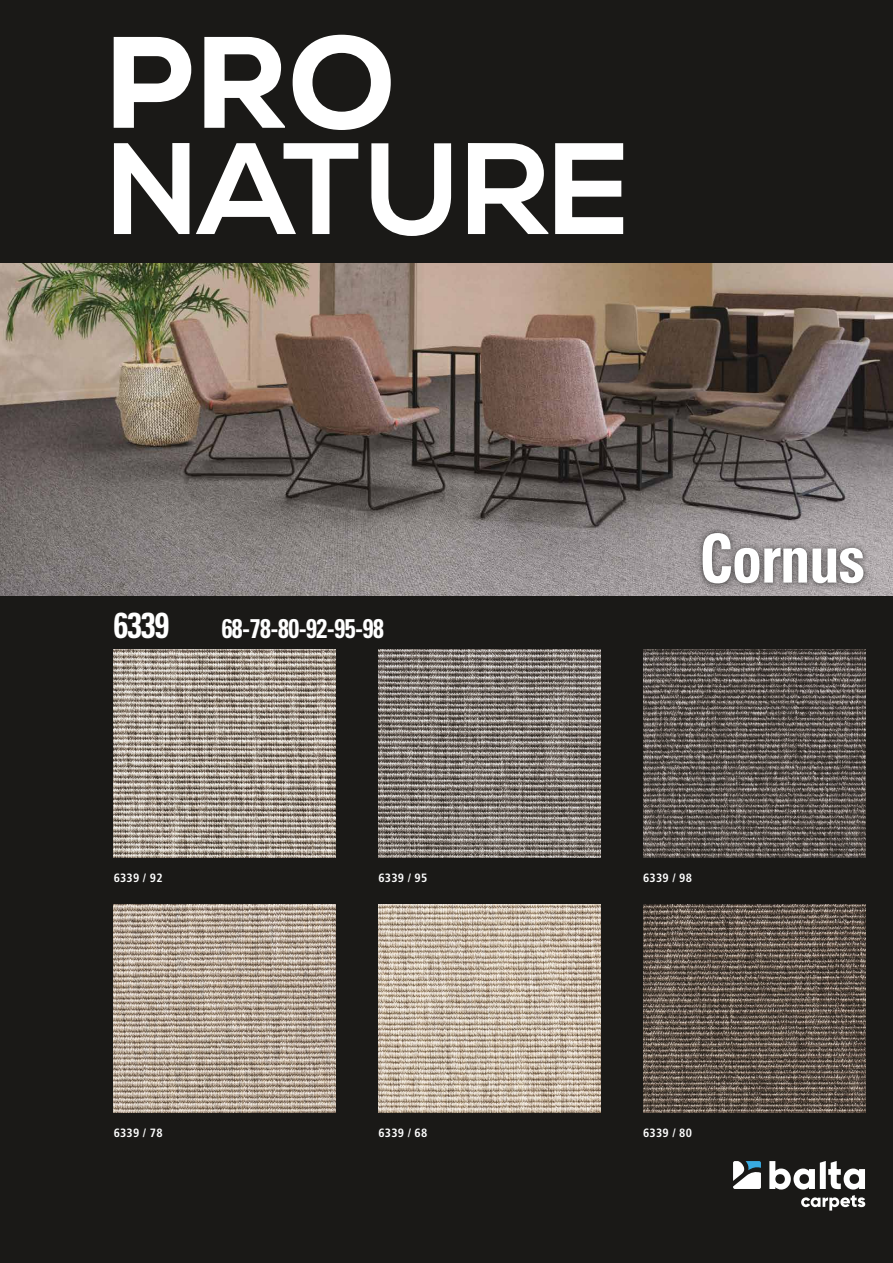
<style>
.page{position:relative;width:893px;height:1263px;background:#1a1917}
.page>*{position:absolute;margin:0;border:0;box-sizing:border-box;transform-origin:0 0}
.t1{font:700 condensed 67.5px "Univers";letter-spacing:-.02em;color:#fff;scale:.9 1}
.t2{font:700 condensed 36px "Univers";color:#fff;scale:.9 1}
.t3{font:700 condensed 27px "Univers";letter-spacing:-.02em;color:#fff;scale:.9 1}
.t4{font:700 condensed 12px "Frutiger";letter-spacing:.02em;color:#fff}
</style>
<div class="page">
<svg style="left:733px;top:1161px;width:28px;height:28px"></svg>
<svg style="left:769px;top:1161px;width:96px;height:49px"></svg>
<img style="left:0;top:264px;width:893px;height:331px">
<img style="left:378px;top:650px;width:223px;height:208px">
<img style="left:643px;top:649px;width:222px;height:209px">
<img style="left:114px;top:649px;width:222px;height:209px">
<img style="left:378px;top:905px;width:223px;height:208px">
<img style="left:643px;top:904px;width:222px;height:209px">
<img style="left:114px;top:904px;width:222px;height:209px">
<div style="left:696px;top:526px;width:174px;height:65px;background:#1d1d1b;opacity:.75"></div>
<svg style="left:114px;top:143px;width:75px;height:91px"></svg>
<svg style="left:196px;top:143px;width:162px;height:91px"></svg>
<svg style="left:371px;top:143px;width:80px;height:92px"></svg>
<svg style="left:468px;top:143px;width:80px;height:91px"></svg>
<svg style="left:555px;top:143px;width:68px;height:91px"></svg>
<svg style="left:114px;top:37px;width:77px;height:91px"></svg>
<svg style="left:204px;top:37px;width:81px;height:91px"></svg>
<svg style="left:293px;top:35px;width:98px;height:95px"></svg>
<h2 class="t2" style="left:114px;top:603px;width:63px">6339</h2>
<h3 class="t3" style="left:222px;top:611px;width:182px">68-78-80-92-95-98</h3>
<h1 class="t1" style="left:699px;top:517px;width:186px">Cornus</h1>
<p class="t4" style="left:114px;top:870px;width:50px">6339 / 92</p>
<p class="t4" style="left:378px;top:870px;width:50px">6339 / 95</p>
<p class="t4" style="left:643px;top:870px;width:50px">6339 / 98</p>
<p class="t4" style="left:114px;top:1125px;width:50px">6339 / 78</p>
<p class="t4" style="left:378px;top:1125px;width:50px">6339 / 68</p>
<p class="t4" style="left:643px;top:1125px;width:50px">6339 / 80</p>
</div>
